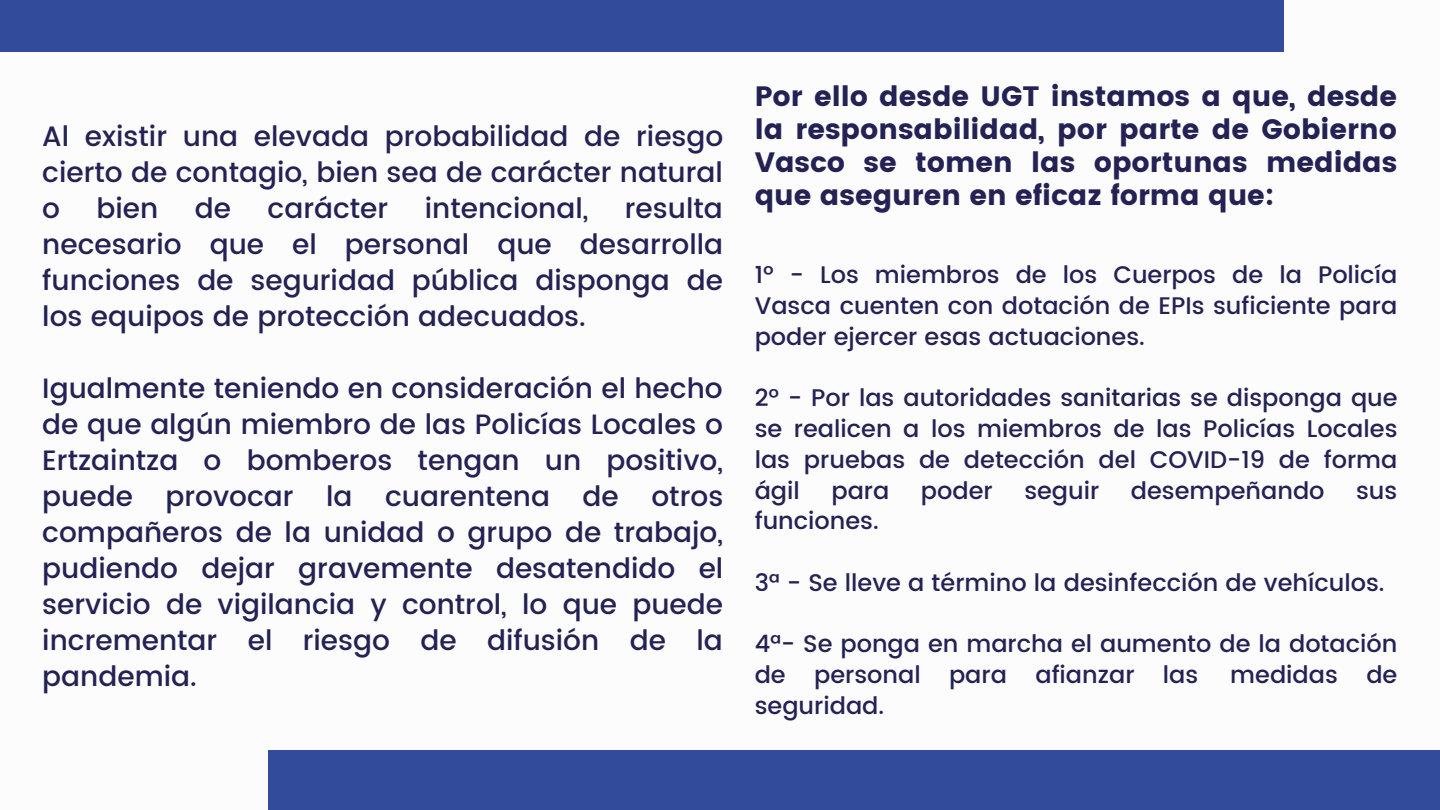
<style>
.page{position:relative;width:1440px;height:810px;background:#fff}
.page>*{position:absolute;margin:0;border:0;box-sizing:border-box;transform-origin:0 0}
.t1{font:500 28px/36px "Poppins";color:#242254;text-align:justify}
.t2{font:28px/33px "Poppins";color:#242254;text-align:justify}
.t3{font:500 24px/30.8px "Poppins";color:#242254;text-align:justify}
</style>
<div class="page">
<div style="left:0;top:0;width:1284px;height:52px;background:#324b9a"></div>
<div style="left:268px;top:750px;width:1172px;height:60px;background:#324b9a"></div>
<p class="t1" style="left:42px;top:118px;width:683px">Al existir una elevada probabilidad de riesgo cierto de contagio, bien sea de carácter natural o</p>
<p class="t1" style="left:97px;top:190px;width:63px">bien</p>
<p class="t1" style="left:195px;top:190px;width:38px">de</p>
<p class="t1" style="left:268px;top:190px;width:122px">carácter</p>
<p class="t1" style="left:425px;top:190px;width:165px">intencional,</p>
<p class="t1" style="left:42px;top:190px;width:682px;text-indent:583px">resulta necesario que el personal que desarrolla funciones de seguridad pública disponga de los equipos de protección adecuados.</p>
<p class="t1" style="left:42px;top:370px;width:683px">Igualmente teniendo en consideración el hecho de que algún miembro de las Policías Locales o Ertzaintza o bomberos tengan un positivo, puede provocar la cuarentena de otros compañeros de la unidad o grupo de trabajo, pudiendo dejar gravemente desatendido el servicio de vigilancia y control, lo que puede incrementar el riesgo de difusión de la pandemia.</p>
<p class="t2" style="left:755px;top:80px;width:644px">Por ello desde UGT instamos a que, desde la responsabilidad, por parte de Gobierno Vasco se tomen las oportunas medidas que aseguren en eficaz forma que:</p>
<p class="t3" style="left:755px;top:260px;width:644px">1º - Los miembros de los Cuerpos de la Policía Vasca cuenten con dotación de EPIs suficiente para poder ejercer esas actuaciones.</p>
<p class="t3" style="left:755px;top:383px;width:644px">2º - Por las autoridades sanitarias se disponga que se realicen a los miembros de las Policías Locales las pruebas de detección del COVID-19 de forma ágil</p>
<p class="t3" style="left:831px;top:475px;width:60px">para</p>
<p class="t3" style="left:921px;top:475px;width:73px">poder</p>
<p class="t3" style="left:1024px;top:475px;width:77px">seguir</p>
<p class="t3" style="left:1131px;top:475px;width:195px">desempeñando</p>
<p class="t3" style="left:1356px;top:475px;width:43px">sus</p>
<p class="t3" style="left:755px;top:506px;width:126px">funciones.</p>
<p class="t3" style="left:755px;top:567px;width:631px">3ª - Se lleve a término la desinfección de vehículos.</p>
<p class="t3" style="left:755px;top:629px;width:644px">4ª- Se ponga en marcha el aumento de la dotación de personal para afianzar las</p>
<p class="t3" style="left:1230px;top:659px;width:169px">medidas de</p>
<p class="t3" style="left:755px;top:690px;width:131px">seguridad.</p>
</div>
